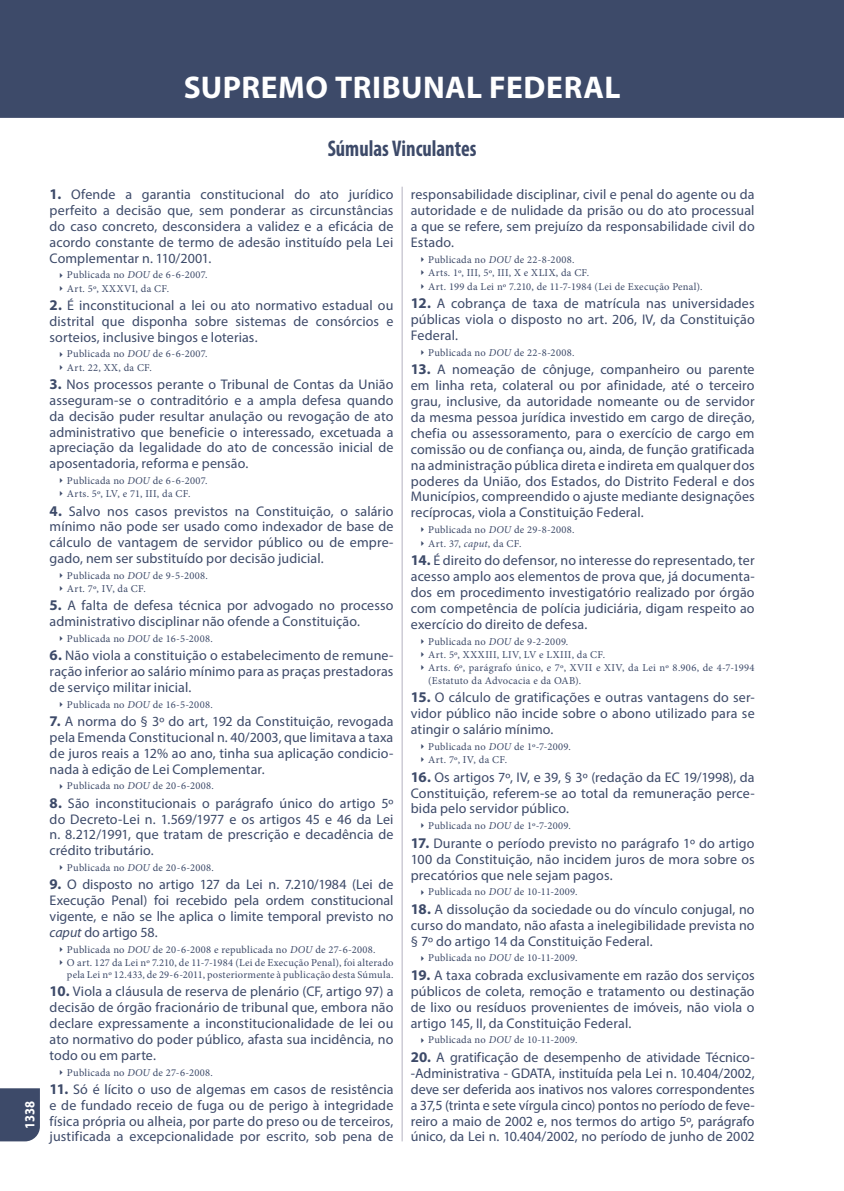
<style>
.page{position:relative;width:844px;height:1191px;background:#fff}
.page>*{position:absolute;margin:0;border:0;box-sizing:border-box;transform-origin:0 0}
.t1{font:700 31.5px "Myriad Pro";letter-spacing:.02em;color:#fff}
.t2{font:700 condensed 22.75px "Myriad Pro";color:#3d4a69;scale:.91 1}
.t3{font:14px/15.9px "Myriad Pro";letter-spacing:.01em;color:#3d4a69;text-align:justify}
.t4{font:700 14px "Myriad Pro";color:#fff;scale:.9 1}
.t5{font:10.5px/13.3px "Minion Pro";letter-spacing:.025em;color:#3d4a69}
.s1{font-weight:700;font-size:14.88px}
.s2{font-style:italic}
</style>
<div class="page">
<div style="left:0;top:1088px;width:40px;height:53px;background:#3d4a69"></div>
<hr style="left:401px;top:187px;width:1px;height:954px;background:#b3b2c0">
<div style="left:0;top:0;width:843px;height:118px;background:#3d4a69"></div>
<h1 class="t1" style="left:184px;top:67px;width:438px">SUPREMO TRIBUNAL FEDERAL</h1>
<p class="t4" style="left:21px;top:1128px;width:32px;rotate:-90deg">1338</p>
<h2 class="t2" style="left:328px;top:134px;width:165px">Súmulas Vinculantes</h2>
<p class="t3" style="left:50px;top:186px;width:345px"><span class="s1">1.</span> Ofende a garantia constitucional do ato jurídico perfeito a decisão que, sem ponderar as circunstâncias do caso concreto, desconsidera a validez e a eficácia de acordo constante de termo de adesão instituído pela Lei Complementar n. 110/2001.</p>
<p class="t5" style="left:67px;top:268px;width:142px">Publicada no <span class="s2">DOU</span> de 6-6-2007.<br>Art. 5º, XXXVI, da CF.</p>
<p class="t3" style="left:50px;top:297px;width:345px"><span class="s1">2.</span> É inconstitucional a lei ou ato normativo estadual ou distrital que disponha sobre sistemas de consórcios e sorteios, inclusive bingos e loterias.</p>
<p class="t5" style="left:67px;top:347px;width:142px">Publicada no <span class="s2">DOU</span> de 6-6-2007.<br>Art. 22, XX, da CF.</p>
<p class="t3" style="left:50px;top:376px;width:345px"><span class="s1">3.</span> Nos processos perante o Tribunal de Contas da União asseguram-se o contraditório e a ampla defesa quando da decisão puder resultar anulação ou revogação de ato administrativo que beneficie o interessado, excetuada a apreciação da legalidade do ato de concessão inicial de aposentadoria, reforma e pensão.</p>
<p class="t5" style="left:67px;top:474px;width:142px">Publicada no <span class="s2">DOU</span> de 6-6-2007.<br>Arts. 5º, LV, e 71, III, da CF.</p>
<p class="t3" style="left:50px;top:503px;width:345px"><span class="s1">4.</span> Salvo nos casos previstos na Constituição, o salário mínimo não pode ser usado como indexador de base de cálculo de vantagem de servidor público ou de empre&shy;gado, nem ser substituído por decisão judicial.</p>
<p class="t5" style="left:67px;top:569px;width:142px">Publicada no <span class="s2">DOU</span> de 9-5-2008.<br>Art. 7º, IV, da CF.</p>
<p class="t3" style="left:50px;top:597px;width:345px"><span class="s1">5.</span> A falta de defesa técnica por advogado no processo administrativo disciplinar não ofende a Constituição.</p>
<p class="t5" style="left:67px;top:632px;width:147px">Publicada no <span class="s2">DOU</span> de 16-5-2008.</p>
<p class="t3" style="left:50px;top:647px;width:345px"><span class="s1">6.</span> Não viola a constituição o estabelecimento de remune&shy;ração inferior ao salário mínimo para as praças prestadoras de serviço militar inicial.</p>
<p class="t5" style="left:67px;top:698px;width:147px">Publicada no <span class="s2">DOU</span> de 16-5-2008.</p>
<p class="t3" style="left:50px;top:713px;width:345px"><span class="s1">7.</span> A norma do § 3º do art, 192 da Constituição, revogada pela Emenda Constitucional n. 40/2003, que limitava a taxa de juros reais a 12% ao ano, tinha sua aplicação condicio&shy;nada à edição de Lei Complementar.</p>
<p class="t5" style="left:67px;top:779px;width:148px">Publicada no <span class="s2">DOU</span> de 20-6-2008.</p>
<p class="t3" style="left:50px;top:795px;width:345px"><span class="s1">8.</span> São inconstitucionais o parágrafo único do artigo 5º do Decreto-Lei n. 1.569/1977 e os artigos 45 e 46 da Lei n. 8.212/1991, que tratam de prescrição e decadência de crédito tributário.</p>
<p class="t5" style="left:67px;top:861px;width:148px">Publicada no <span class="s2">DOU</span> de 20-6-2008.</p>
<p class="t3" style="left:50px;top:876px;width:345px"><span class="s1">9.</span> O disposto no artigo 127 da Lei n. 7.210/1984 (Lei de Execução Penal) foi recebido pela ordem constitucional vigente, e não se lhe aplica o limite temporal previsto no <span class="s2">caput</span> do artigo 58.</p>
<p class="t5" style="left:67px;top:942px;width:328px;line-height:12.8px">Publicada no <span class="s2">DOU</span> de 20-6-2008 e republicada no <span class="s2">DOU</span> de 27-6-2008.<br>O art. 127 da Lei nº 7.210, de 11-7-1984 (Lei de Execução Penal), foi alterado pela Lei nº 12.433, de 29-6-2011, posteriormente à publicação desta Súmula.</p>
<p class="t3" style="left:50px;top:983px;width:345px"><span class="s1">10.</span> Viola a cláusula de reserva de plenário (CF, artigo 97) a decisão de órgão fracionário de tribunal que, embora não declare expressamente a inconstitucionalidade de lei ou ato normativo do poder público, afasta sua incidência, no todo ou em parte.</p>
<p class="t5" style="left:67px;top:1065px;width:147px">Publicada no <span class="s2">DOU</span> de 27-6-2008.</p>
<p class="t3" style="left:50px;top:1081px;width:345px"><span class="s1">11.</span> Só é lícito o uso de algemas em casos de resistência e de fundado receio de fuga ou de perigo à integridade física própria ou alheia, por parte do preso ou de terceiros, justificada a excepcionalidade por escrito, sob pena de</p>
<p class="t3" style="left:410px;top:186px;width:345px">responsabilidade disciplinar, civil e penal do agente ou da autoridade e de nulidade da prisão ou do ato processual a que se refere, sem prejuízo da responsabilidade civil do Estado.</p>
<p class="t5" style="left:428px;top:253px;width:276px">Publicada no <span class="s2">DOU</span> de 22-8-2008.<br>Arts. 1º, III, 5º, III, X e XLIX, da CF.<br>Art. 199 da Lei nº 7.210, de 11-7-1984 (Lei de Execução Penal).</p>
<p class="t3" style="left:410px;top:295px;width:345px"><span class="s1">12.</span> A cobrança de taxa de matrícula nas universidades públicas viola o disposto no art. 206, IV, da Constituição Federal.</p>
<p class="t5" style="left:428px;top:346px;width:148px">Publicada no <span class="s2">DOU</span> de 22-8-2008.</p>
<p class="t3" style="left:410px;top:361px;width:345px"><span class="s1">13.</span> A nomeação de cônjuge, companheiro ou parente em linha reta, colateral ou por afinidade, até o terceiro grau, inclusive, da autoridade nomeante ou de servidor da mesma pessoa jurídica investido em cargo de direção, chefia ou assessoramento, para o exercício de cargo em comissão ou de confiança ou, ainda, de função gratificada na administração pública direta e indireta em qualquer dos poderes da União, dos Estados, do Distrito Federal e dos Municípios, compreendido o ajuste mediante designações recíprocas, viola a Constituição Federal.</p>
<p class="t5" style="left:428px;top:523px;width:148px">Publicada no <span class="s2">DOU</span> de 29-8-2008.<br>Art. 37, <span class="s2">caput</span>, da CF.</p>
<p class="t3" style="left:410px;top:552px;width:345px"><span class="s1">14.</span> É direito do defensor, no interesse do representado, ter acesso amplo aos elementos de prova que, já documenta&shy;dos em procedimento investigatório realizado por órgão com competência de polícia judiciária, digam respeito ao exercício do direito de defesa.</p>
<p class="t5" style="left:428px;top:634px;width:328px">Publicada no <span class="s2">DOU</span> de 9-2-2009.<br>Art. 5º, XXXIII, LIV, LV e LXIII, da CF.<br>Arts. 6º, parágrafo único, e 7º, XVII e XIV, da Lei nº 8.906, de 4-7-1994 (Estatuto da Advocacia e da OAB).</p>
<p class="t3" style="left:410px;top:689px;width:345px"><span class="s1">15.</span> O cálculo de gratificações e outras vantagens do ser&shy;vidor público não incide sobre o abono utilizado para se atingir o salário mínimo.</p>
<p class="t5" style="left:428px;top:739px;width:144px">Publicada no <span class="s2">DOU</span> de 1º-7-2009.<br>Art. 7º, IV, da CF.</p>
<p class="t3" style="left:410px;top:768px;width:345px"><span class="s1">16.</span> Os artigos 7º, IV, e 39, § 3º (redação da EC 19/1998), da Constituição, referem-se ao total da remuneração perce&shy;bida pelo servidor público.</p>
<p class="t5" style="left:428px;top:819px;width:144px">Publicada no <span class="s2">DOU</span> de 1º-7-2009.</p>
<p class="t3" style="left:410px;top:834px;width:345px"><span class="s1">17.</span> Durante o período previsto no parágrafo 1º do artigo 100 da Constituição, não incidem juros de mora sobre os precatórios que nele sejam pagos.</p>
<p class="t5" style="left:428px;top:885px;width:151px">Publicada no <span class="s2">DOU</span> de 10-11-2009.</p>
<p class="t3" style="left:410px;top:901px;width:345px"><span class="s1">18.</span> A dissolução da sociedade ou do vínculo conjugal, no curso do mandato, não afasta a inelegibilidade prevista no § 7º do artigo 14 da Constituição Federal.</p>
<p class="t5" style="left:428px;top:951px;width:151px">Publicada no <span class="s2">DOU</span> de 10-11-2009.</p>
<p class="t3" style="left:410px;top:967px;width:345px"><span class="s1">19.</span> A taxa cobrada exclusivamente em razão dos serviços públicos de coleta, remoção e tratamento ou destinação de lixo ou resíduos provenientes de imóveis, não viola o artigo 145, II, da Constituição Federal.</p>
<p class="t5" style="left:428px;top:1033px;width:151px">Publicada no <span class="s2">DOU</span> de 10-11-2009.</p>
<p class="t3" style="left:410px;top:1049px;width:345px"><span class="s1">20.</span> A gratificação de desempenho de atividade Técnico--Administrativa - GDATA, instituída pela Lei n. 10.404/2002, deve ser deferida aos inativos nos valores correspondentes a 37,5 (trinta e sete vírgula cinco) pontos no período de feve&shy;reiro a maio de 2002 e, nos termos do artigo 5º, parágrafo único, da Lei n. 10.404/2002, no período de junho de 2002</p>
</div>
